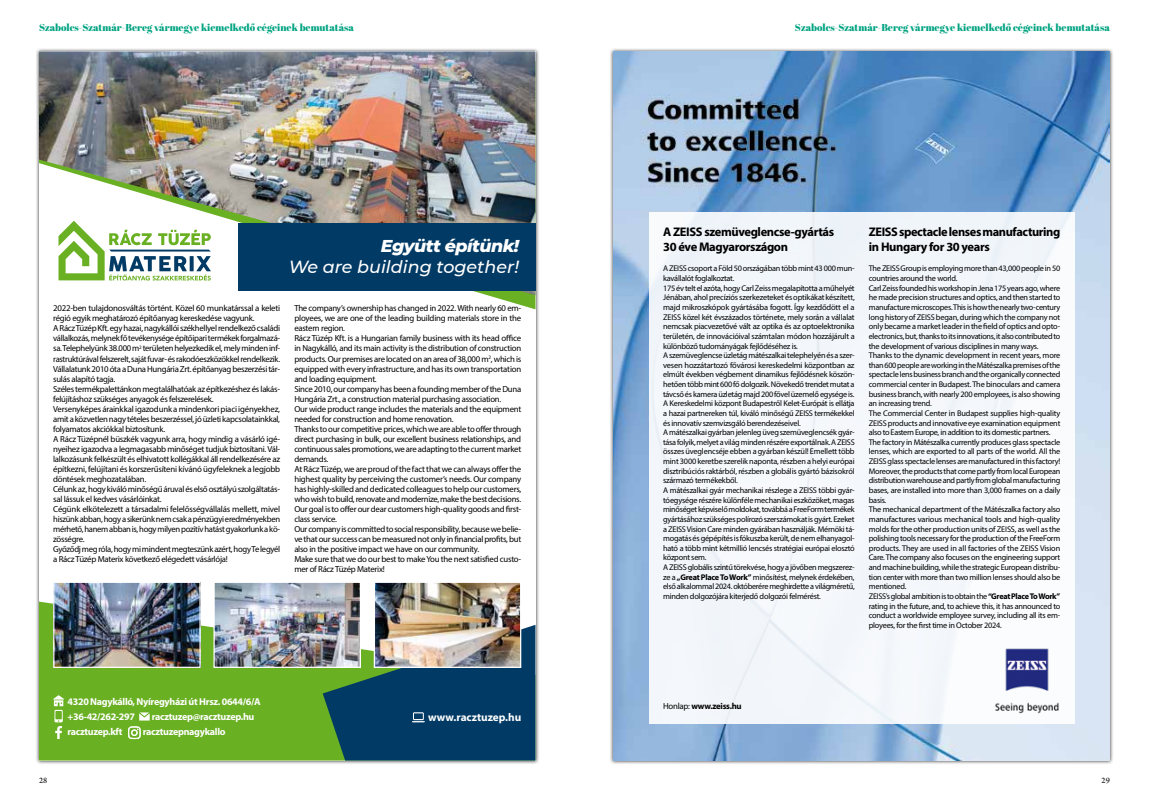
<style>
.page{position:relative;width:1149px;height:812px;background:#fff}
.page>*{position:absolute;margin:0;border:0;box-sizing:border-box;transform-origin:0 0}
.t1{font:italic 500 17.5px "Montserrat";color:#fff}
.t2{font:italic 800 17.5px "Montserrat";letter-spacing:-.03em;color:#fff}
.t3{font:700 12.5px/15px "Myriad Pro";letter-spacing:-.03em;color:#000}
.t4{font:700 11.25px "Myriad Pro";color:#fff}
.t5{font:10px "Abril Fatface";color:#00a381}
.t6{font:700 10px/15.2px "Myriad Pro";letter-spacing:-.03em;color:#fff}
.t7{font:8.75px/10px "Myriad Pro";letter-spacing:-.03em;color:#000}
.t8{font:700 8.75px "Myriad Pro";letter-spacing:-.03em;color:#000}
.t9{font:8.75px "Arno Pro";color:#000}
.t10{font:8.25px/9.6px "Myriad Pro";letter-spacing:-.03em;color:#000}
.s1{font-weight:700}
.s2{font-weight:400}
</style>
<div class="page">
<div style="left:35px;top:48px;width:504px;height:716px;background:#000;opacity:.75"></div>
<div style="left:39px;top:51px;width:496px;height:709px;background:#fff"></div>
<img style="left:39px;top:51px;width:496px;height:244px">
<div style="left:238px;top:223px;width:297px;height:68px;background:#003a65"></div>
<div style="left:39px;top:601px;width:283px;height:159px;background:#6ab023"></div>
<img style="left:55px;top:583px;width:144px;height:82px">
<div style="left:53px;top:581px;width:148px;height:86px;border:1px solid #fff"></div>
<img style="left:215px;top:583px;width:144px;height:82px">
<div style="left:213px;top:581px;width:148px;height:86px;border:1px solid #fff"></div>
<img style="left:375px;top:583px;width:144px;height:41px">
<div style="left:373px;top:581px;width:148px;height:86px;border:1px solid #fff"></div>
<img style="left:322px;top:624px;width:213px;height:136px">
<svg style="left:139px;top:712px;width:11px;height:8px"></svg>
<svg style="left:53px;top:695px;width:11px;height:44px"></svg>
<svg style="left:128px;top:726px;width:13px;height:13px"></svg>
<div style="left:609px;top:48px;width:504px;height:716px;background:#000;opacity:.75"></div>
<img style="left:613px;top:51px;width:496px;height:709px">
<div style="left:648px;top:213px;width:426px;height:510px;background:#f4f7fb"></div>
<img style="left:995px;top:648px;width:64px;height:66px">
<p class="t5" style="left:39px;top:20px;width:316px">Szabolcs-Szatmár-Bereg vármegye kiemelkedő cégeinek bemutatása</p>
<p class="t5" style="left:794px;top:20px;width:316px">Szabolcs-Szatmár-Bereg vármegye kiemelkedő cégeinek bemutatása</p>
<h1 class="t2" style="left:381px;top:233px;width:140px">Együtt építünk!</h1>
<h1 class="t1" style="left:289px;top:255px;width:232px">We are building together!</h1>
<p class="t7" style="left:53px;top:303px;width:228px">2022-ben tulajdonosváltás történt. Közel 60 munkatárssal a keleti régió egyik meghatározó építőanyag kereskedése vagyunk.<br>A Rácz Tüzép Kft. egy hazai, nagykállói székhellyel rendelkező családi vállalkozás, melynek fő tevékenysége építőipari termékek forgalmazá&shy;sa. Telephelyünk 38.000 m<sup>2</sup> területen helyezkedik el, mely minden inf&shy;rastruktúrával felszerelt, saját fuvar- és rakodóeszközökkel rendelkezik.<br>Vállalatunk 2010 óta a Duna Hungária Zrt. építőanyag beszerzési tár&shy;sulás alapító tagja.<br>Széles termékpalettánkon megtalálhatóak az építkezéshez és lakás&shy;felújításhoz szükséges anyagok és felszerelések.<br>Versenyképes árainkkal igazodunk a mindenkori piaci igényekhez, amit a közvetlen nagy tételes beszerzéssel, jó üzleti kapcsolatainkkal, folyamatos akciókkal biztosítunk.<br>A Rácz Tüzépnél büszkék vagyunk arra, hogy mindig a vásárló igé&shy;nyeihez igazodva a legmagasabb minőséget tudjuk biztosítani. Vál&shy;lalkozásunk felkészült és elhivatott kollégákkal áll rendelkezésére az építkezni, felújítani és korszerűsíteni kívánó ügyfeleknek a legjobb döntések meghozatalában.<br>Célunk az, hogy kiváló minőségű áruval és első osztályú szolgáltatás&shy;sal lássuk el kedves vásárlóinkat.<br>Cégünk elkötelezett a társadalmi felelősségvállalás mellett, mivel hiszünk abban, hogy a sikerünk nem csak a pénzügyi eredményekben mérhető, hanem abban is, hogy milyen pozitív hatást gyakorlunk a kö&shy;zösségre.<br>Győződj meg róla, hogy mi mindent megteszünk azért, hogy Te legyél a Rácz Tüzép Materix következő elégedett vásárlója!</p>
<p class="t7" style="left:294px;top:303px;width:228px">The company’s ownership has changed in 2022. With nearly 60 em&shy;ployees, we are one of the leading building materials store in the eastern region.<br>Rácz Tüzép Kft. is a Hungarian family business with its head office in Nagykálló, and its main activity is the distribution of construction products. Our premises are located on an area of 38,000 m<sup>2</sup>, which is equipped with every infrastructure, and has its own transportation and loading equipment.<br>Since 2010, our company has been a founding member of the Duna Hungária Zrt., a construction material purchasing association.<br>Our wide product range includes the materials and the equipment needed for construction and home renovation.<br>Thanks to our competitive prices, which we are able to offer through direct purchasing in bulk, our excellent business relationships, and continuous sales promotions, we are adapting to the current market demands.<br>At Rácz Tüzép, we are proud of the fact that we can always offer the highest quality by perceiving the customer’s needs. Our company has highly-skilled and dedicated colleagues to help our customers, who wish to build, renovate and modernize, make the best decisions.<br>Our goal is to offer our dear customers high-quality goods and first&shy;class service.<br>Our company is committed to social responsibility, because we belie&shy;ve that our success can be measured not only in financial profits, but also in the positive impact we have on our community.<br>Make sure that we do our best to make You the next satisfied custo&shy;mer of Rácz Tüzép Materix!</p>
<p class="t6" style="left:68px;top:693px;width:194px">4320 Nagykálló, Nyíregyházi út Hrsz. 0644/6/A +36-42/262-297</p>
<p class="t6" style="left:152px;top:708px;width:104px">racztuzep@racztuzep.hu</p>
<p class="t6" style="left:68px;top:724px;width:56px">racztuzep.kft</p>
<p class="t6" style="left:143px;top:724px;width:84px">racztuzepnagykallo</p>
<h3 class="t4" style="left:428px;top:709px;width:95px">www.racztuzep.hu</h3>
<h2 class="t3" style="left:663px;top:224px;width:172px">A ZEISS szemüveglencse-gyártás<br>30 éve Magyarországon</h2>
<p class="t10" style="left:663px;top:264px;width:193px">A ZEISS csoport a Föld 50 országában több mint 43 000 mun&shy;kavállalót foglalkoztat.<br>175 év telt el azóta, hogy Carl Zeiss megalapította a műhelyét Jénában, ahol precíziós szerkezeteket és optikákat készített, majd mikroszkópok gyártásába fogott. Így kezdődött el a ZEISS közel két évszázados története, mely során a vállalat nemcsak piacvezetővé vált az optika és az optoelektronika területén, de innovációival számtalan módon hozzájárult a különböző tudományágak fejlődéséhez is.<br>A szemüveglencse üzletág mátészalkai telephelyén és a szer&shy;vesen hozzátartozó fővárosi kereskedelmi központban az elmúlt években végbement dinamikus fejlődésnek köszön&shy;hetően több mint 600 fő dolgozik. Növekedő trendet mutat a távcső és kamera üzletág majd 200 fővel üzemelő egysége is.<br>A Kereskedelmi központ Budapestről Kelet-Európát is ellátja a hazai partnereken túl, kiváló minőségű ZEISS termékekkel és innovatív szemvizsgáló berendezéseivel.<br>A mátészalkai gyárban jelenleg üveg szemüveglencsék gyár&shy;tása folyik, melyet a világ minden részére exportálnak. A ZEISS összes üveglencséje ebben a gyárban készül! Emellett több mint 3000 keretbe szerelik naponta, részben a helyi európai disztribúciós raktárból, részben a globális gyártó bázisokról származó termékekből.<br>A mátészalkai gyár mechanikai részlege a ZEISS többi gyár&shy;tóegysége részére különféle mechanikai eszközöket, magas minőséget képviselő moldokat, továbbá a FreeForm termékek gyártásához szükséges polírozó szerszámokat is gyárt. Ezeket a ZEISS Vision Care minden gyárában használják. Mérnöki tá&shy;mogatás és gépépítés is fókuszba került, de nem elhanyagol&shy;ható a több mint kétmillió lencsés stratégiai európai elosztó központ sem.<br>A ZEISS globális szintű törekvése, hogy a jövőben megszerez&shy;ze a <span class="s1">„Great Place To Work”</span> minősítést, melynek érdekében, első alkalommal 2024. októberére meghirdette a világméretű, minden dolgozójára kiterjedő dolgozói felmérést.</p>
<h2 class="t3" style="left:868px;top:224px;width:193px">ZEISS spectacle lenses manufacturing in Hungary for 30 years</h2>
<p class="t10" style="left:868px;top:264px;width:193px">The ZEISS Group is employing more than 43,000 people in 50 countries around the world.<br>Carl Zeiss founded his workshop in Jena 175 years ago, where he made precision structures and optics, and then started to manufacture microscopes. This is how the nearly two-century long history of ZEISS began, during which the company not only became a market leader in the field of optics and opto&shy;electronics, but, thanks to its innovations, it also contributed to the development of various disciplines in many ways.<br>Thanks to the dynamic development in recent years, more than 600 people are working in the Mátészalka premises of the spectacle lens business branch and the organically connected commercial center in Budapest. The binoculars and camera business branch, with nearly 200 employees, is also showing an increasing trend.<br>The Commercial Center in Budapest supplies high-quality ZEISS products and innovative eye examination equipment also to Eastern Europe, in addition to its domestic partners.<br>The factory in Mátészalka currently produces glass spectacle lenses, which are exported to all parts of the world. All the ZEISS glass spectacle lenses are manufactured in this factory!<br>Moreover, the products that come partly from local European distribution warehouse and partly from global manufacturing bases, are installed into more than 3,000 frames on a daily basis.<br>The mechanical department of the Mátészalka factory also manufactures various mechanical tools and high-quality molds for the other production units of ZEISS, as well as the polishing tools necessary for the production of the FreeForm products. They are used in all factories of the ZEISS Vision Care. The company also focuses on the engineering support and machine building, while the strategic European distribu&shy;tion center with more than two million lenses should also be mentioned.<br>ZEISS’s global ambition is to obtain the <span class="s1">“Great Place To Work” </span>rating in the future, and, to achieve this, it has announced to conduct a worldwide employee survey, including all its em&shy;ployees, for the first time in October 2024.</p>
<p class="t8" style="left:663px;top:700px;width:80px"><span class="s2">Honlap:</span> www.zeiss.hu</p>
<p class="t9" style="left:39px;top:775px;width:10px">28</p>
<p class="t9" style="left:1101px;top:775px;width:10px">29</p>
</div>
